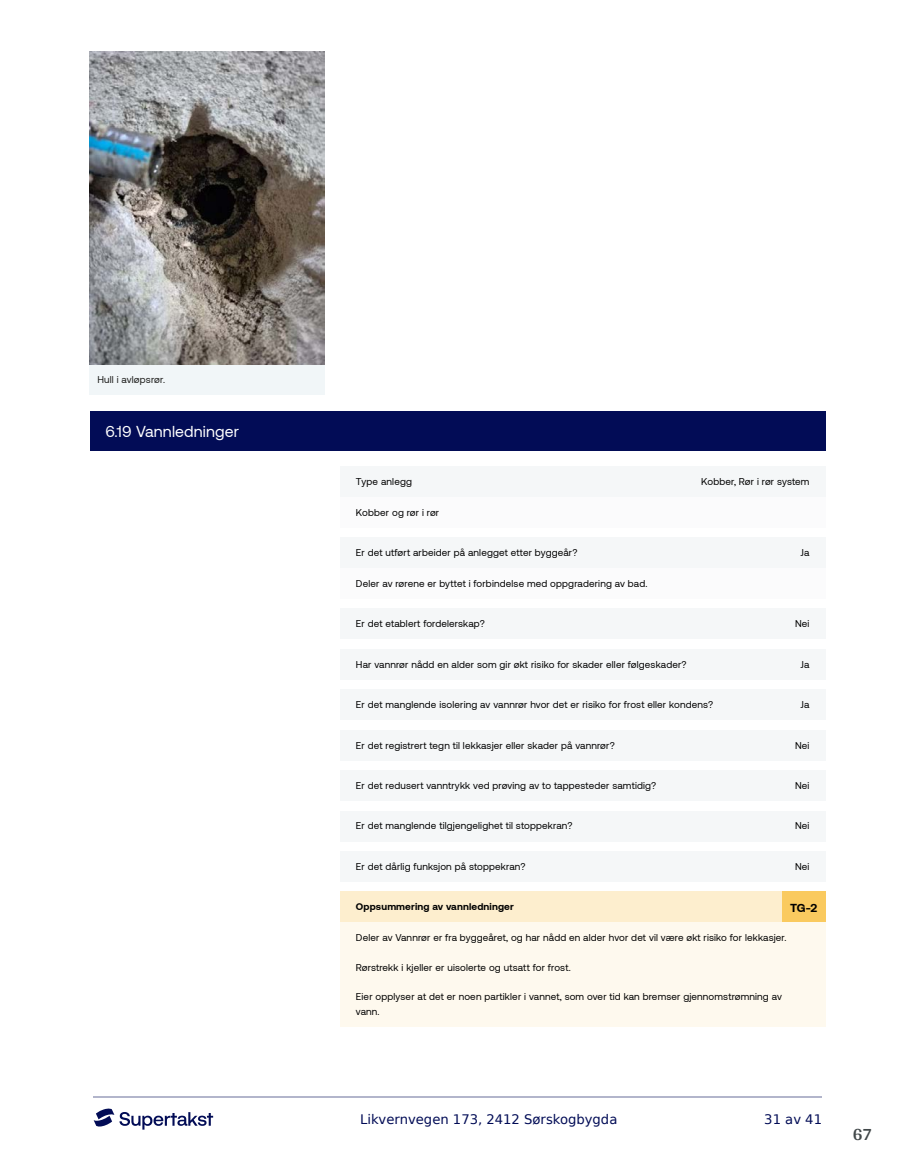
<style>
.page{position:relative;width:915px;height:1172px;background:#fff}
.page>*{position:absolute;margin:0;border:0;box-sizing:border-box;transform-origin:0 0}
.t1{font:700 18px "Arya";color:#414749}
.t2{font:15.75px "Aeonik";letter-spacing:.01em;color:#fff}
.t3{font:13.2px "DejaVu Sans";color:#020c56}
.t4{font:700 11.85px "Aeonik";color:#000}
.t5{font:9.9px/14.9px "Aeonik";letter-spacing:.015em;color:#000}
.t6{font:700 9.9px "Aeonik";letter-spacing:.015em;color:#000}
.t7{font:9.9px "Aeonik";letter-spacing:.015em;color:#1d1d1b}
</style>
<div class="page">
<hr style="left:93px;top:1097px;width:728px;height:1px;background:#b2b5cb">
<svg style="left:94px;top:1108px;width:119px;height:21px"></svg>
<div style="left:89px;top:411px;width:736px;height:39px;background:#020c56"></div>
<div style="left:89px;top:364px;width:235px;height:31px;background:#f1f6f8"></div>
<img style="left:89px;top:52px;width:235px;height:312px">
<div style="left:340px;top:497px;width:485px;height:30px;background:#f5f7f8"></div>
<div style="left:340px;top:568px;width:485px;height:30px;background:#f5f7f8"></div>
<div style="left:340px;top:922px;width:485px;height:105px;background:#fef9ee"></div>
<div style="left:340px;top:466px;width:485px;height:31px;background:#f5f7f8"></div>
<div style="left:340px;top:537px;width:485px;height:31px;background:#f5f7f8"></div>
<div style="left:340px;top:608px;width:485px;height:31px;background:#f5f7f8"></div>
<div style="left:340px;top:649px;width:485px;height:30px;background:#f5f7f8"></div>
<div style="left:340px;top:689px;width:485px;height:31px;background:#f5f7f8"></div>
<div style="left:340px;top:730px;width:485px;height:30px;background:#f5f7f8"></div>
<div style="left:340px;top:770px;width:485px;height:31px;background:#f5f7f8"></div>
<div style="left:340px;top:811px;width:485px;height:30px;background:#f5f7f8"></div>
<div style="left:340px;top:851px;width:485px;height:31px;background:#f5f7f8"></div>
<div style="left:340px;top:892px;width:485px;height:30px;background:#fdeece"></div>
<div style="left:781px;top:892px;width:44px;height:30px;background:#faca5f"></div>
<p class="t7" style="left:97px;top:374px;width:69px">Hull i avløpsrør.</p>
<h2 class="t2" style="left:105px;top:422px;width:135px">6.19 Vannledninger</h2>
<p class="t5" style="left:356px;top:474px;width:57px">Type anlegg</p>
<p class="t5" style="left:700px;top:474px;width:110px">Kobber, Rør i rør system</p>
<p class="t5" style="left:356px;top:505px;width:85px">Kobber og rør i rør</p>
<p class="t5" style="left:356px;top:545px;width:223px">Er det utført arbeider på anlegget etter byggeår?</p>
<p class="t5" style="left:800px;top:545px;width:10px">Ja</p>
<p class="t5" style="left:356px;top:576px;width:293px">Deler av rørene er byttet i forbindelse med oppgradering av bad.</p>
<p class="t5" style="left:356px;top:616px;width:130px">Er det etablert fordelerskap?</p>
<p class="t5" style="left:794px;top:616px;width:16px">Nei</p>
<p class="t5" style="left:356px;top:657px;width:332px">Har vannrør nådd en alder som gir økt risiko for skader eller følgeskader?</p>
<p class="t5" style="left:800px;top:657px;width:10px">Ja</p>
<p class="t5" style="left:356px;top:697px;width:358px">Er det manglende isolering av vannrør hvor det er risiko for frost eller kondens?</p>
<p class="t5" style="left:800px;top:697px;width:10px">Ja</p>
<p class="t5" style="left:356px;top:738px;width:260px">Er det registrert tegn til lekkasjer eller skader på vannrør?</p>
<p class="t5" style="left:794px;top:738px;width:16px">Nei</p>
<p class="t5" style="left:356px;top:778px;width:302px">Er det redusert vanntrykk ved prøving av to tappesteder samtidig?</p>
<p class="t5" style="left:794px;top:778px;width:16px">Nei</p>
<p class="t5" style="left:356px;top:819px;width:218px">Er det manglende tilgjengelighet til stoppekran?</p>
<p class="t5" style="left:794px;top:819px;width:16px">Nei</p>
<p class="t5" style="left:356px;top:859px;width:171px">Er det dårlig funksjon på stoppekran?</p>
<p class="t5" style="left:794px;top:859px;width:16px">Nei</p>
<p class="t6" style="left:356px;top:901px;width:159px">Oppsummering av vannledninger</p>
<p class="t4" style="left:789px;top:901px;width:29px">TG-2</p>
<p class="t5" style="left:356px;top:930px;width:432px">Deler av Vannrør er fra byggeåret, og har nådd en alder hvor det vil være økt risiko for lekkasjer.</p>
<p class="t5" style="left:356px;top:960px;width:216px">Rørstrekk i kjeller er uisolerte og utsatt for frost.</p>
<p class="t5" style="left:356px;top:989px;width:427px">Eier opplyser at det er noen partikler i vannet, som over tid kan bremser gjennomstrømning av vann.</p>
<h3 class="t3" style="left:360px;top:1108px;width:259px">Likvernvegen 173, 2412 Sørskogbygda</h3>
<h3 class="t3" style="left:764px;top:1108px;width:59px">31 av 41</h3>
<h1 class="t1" style="left:852px;top:1123px;width:21px">67</h1>
</div>
